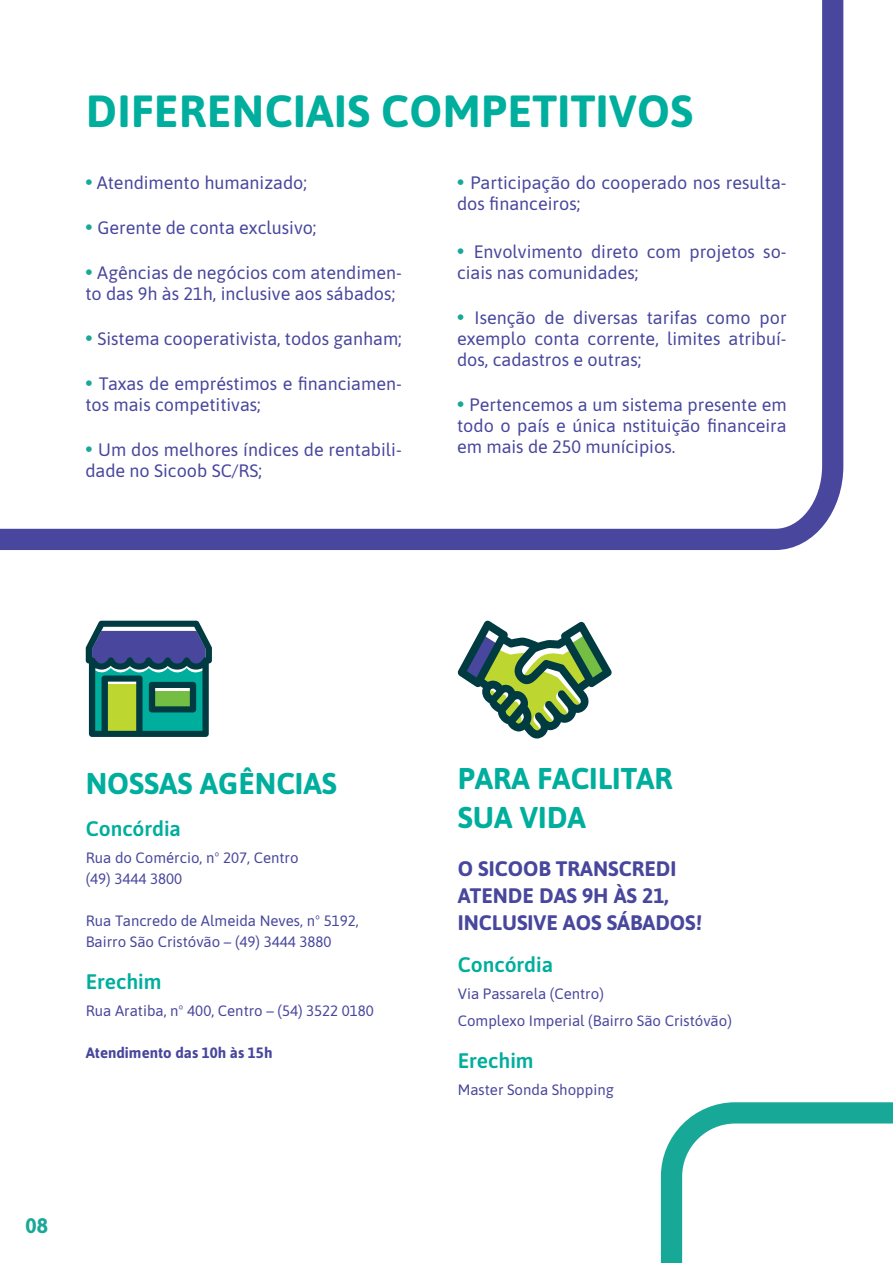
<style>
.page{position:relative;width:893px;height:1263px;background:#fff}
.page>*{position:absolute;margin:0;border:0;box-sizing:border-box;transform-origin:0 0}
.t1{font:700 45px "Asap";letter-spacing:.01em;color:#00ae9d}
.t2{font:700 30px/39px "Asap";color:#00ae9d}
.t3{font:700 21px/27px "Asap";color:#48479d}
.t4{font:600 21px "Asap";color:#00ae9d}
.t5{font:700 21px "Asap";color:#18a898}
.t6{font:18px/21px "Asap";color:#48479d}
.t7{font:15px/21px "Asap";color:#48479d}
.t8{font:700 15px "Asap";color:#48479d}
.s1{font-weight:700;font-size:21px;color:#18a898}
</style>
<div class="page">
<svg style="left:457px;top:620px;width:155px;height:118px"></svg>
<svg style="left:86px;top:621px;width:126px;height:116px;background:#417b7a"></svg>
<svg style="left:660px;top:1102px;width:233px;height:161px"></svg>
<svg style="left:0;top:0;width:844px;height:550px"></svg>
<h1 class="t1" style="left:86px;top:79px;width:609px">DIFERENCIAIS COMPETITIVOS</h1>
<p class="t6" style="left:85px;top:171px;width:223px"><span class="s1">•</span> Atendimento humanizado;</p>
<p class="t6" style="left:85px;top:216px;width:233px"><span class="s1">•</span> Gerente de conta exclusivo;</p>
<p class="t6" style="left:85px;top:261px;width:318px"><span class="s1">•</span> Agências de negócios com atendimen&shy;to das 9h às 21h, inclusive aos sábados;</p>
<p class="t6" style="left:85px;top:327px;width:318px"><span class="s1">•</span> Sistema cooperativista, todos ganham;</p>
<p class="t6" style="left:85px;top:372px;width:318px"><span class="s1">•</span> Taxas de empréstimos e financiamen&shy;tos mais competitivas;</p>
<p class="t6" style="left:85px;top:438px;width:318px"><span class="s1">•</span> Um dos melhores índices de rentabili&shy;dade no Sicoob SC/RS;</p>
<p class="t6" style="left:457px;top:171px;width:331px"><span class="s1">•</span> Participação do cooperado nos resulta&shy;dos financeiros;</p>
<p class="t6" style="left:457px;top:240px;width:331px"><span class="s1">•</span> Envolvimento direto com projetos so&shy;ciais nas comunidades;</p>
<p class="t6" style="left:457px;top:306px;width:331px;text-align:justify"><span class="s1">•</span> Isenção de diversas tarifas como por exemplo conta corrente, limites atribuí&shy;dos, cadastros e outras;</p>
<p class="t6" style="left:457px;top:393px;width:331px;text-align:justify"><span class="s1">•</span> Pertencemos a um sistema presente em todo o país e única nstituição financeira em mais de 250 munícipios.</p>
<h2 class="t2" style="left:86px;top:762px;width:253px">NOSSAS AGÊNCIAS</h2>
<p class="t4" style="left:86px;top:814px;width:97px">Concórdia</p>
<p class="t7" style="left:86px;top:846px;width:214px">Rua do Comércio, nº 207, Centro (49) 3444 3800</p>
<p class="t7" style="left:86px;top:909px;width:274px">Rua Tancredo de Almeida Neves, nº 5192,<br>Bairro São Cristóvão – (49) 3444 3880</p>
<p class="t4" style="left:86px;top:967px;width:77px">Erechim</p>
<p class="t7" style="left:86px;top:999px;width:290px">Rua Aratiba, nº 400, Centro – (54) 3522 0180</p>
<p class="t8" style="left:86px;top:1042px;width:188px">Atendimento das 10h às 15h</p>
<p class="t5" style="left:26px;top:1210px;width:24px">08</p>
<h2 class="t2" style="left:458px;top:758px;width:216px">PARA FACILITAR<br>SUA VIDA</h2>
<p class="t3" style="left:458px;top:854px;width:246px">O SICOOB TRANSCREDI<br>ATENDE DAS 9H ÀS 21,<br>INCLUSIVE AOS SÁBADOS!</p>
<p class="t4" style="left:458px;top:950px;width:97px">Concórdia</p>
<p class="t7" style="left:458px;top:980px;width:276px;line-height:27px">Via Passarela (Centro)<br>Complexo Imperial (Bairro São Cristóvão)</p>
<p class="t4" style="left:458px;top:1046px;width:77px">Erechim</p>
<p class="t7" style="left:458px;top:1079px;width:158px">Master Sonda Shopping</p>
</div>
